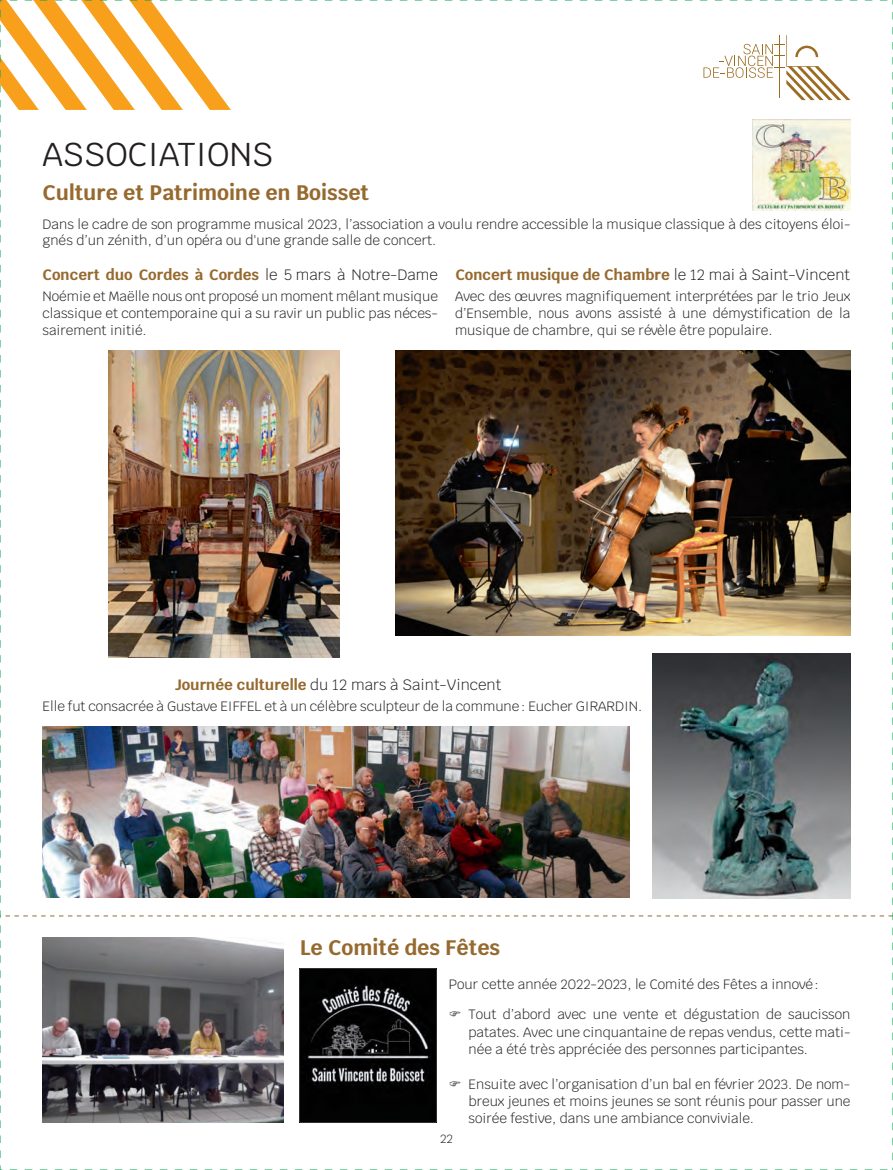
<style>
.page{position:relative;width:893px;height:1170px;background:#fff}
.page>*{position:absolute;margin:0;border:0;box-sizing:border-box;transform-origin:0 0}
.t1{font:33px "Krub";color:#231f20}
.t2{font:700 21px "Krub";color:#966a2f}
.t3{font:700 15px "Krub";color:#966a2f}
.t4{font:300 15px "Krub";color:#231f20}
.t5{font:300 13.5px/16.8px "Krub";color:#231f20;text-align:justify}
.t6{font:300 12px "Krub";color:#231f20}
.s1{font-weight:300;color:#231f20}
.s2{font-weight:700;color:#966a2f}
</style>
<div class="page">
<img style="left:0;top:0;width:893px;height:1170px">
<h1 class="t1" style="left:43px;top:126px;width:232px">ASSOCIATIONS</h1>
<h2 class="t2" style="left:43px;top:181px;width:328px">Culture et Patrimoine en Boisset</h2>
<p class="t5" style="left:43px;top:216px;width:809px">Dans le cadre de son programme musical 2023, l’association a voulu rendre accessible la musique classique à des citoyens éloi&shy;gnés d’un zénith, d’un opéra ou d'une grande salle de concert.</p>
<p class="t3" style="left:43px;top:266px;width:397px">Concert duo Cordes à Cordes <span class="s1">le 5 mars à Notre-Dame</span></p>
<p class="t5" style="left:43px;top:288px;width:397px">Noémie et Maëlle nous ont proposé un moment mêlant musique classique et contemporaine qui a su ravir un public pas néces&shy;sairement initié.</p>
<p class="t3" style="left:455px;top:266px;width:396px">Concert musique de Chambre <span class="s1">le 12 mai à Saint-Vincent</span></p>
<p class="t5" style="left:455px;top:288px;width:397px">Avec des œuvres magnifiquement interprétées par le trio Jeux d’Ensemble, nous avons assisté à une démystification de la musique de chambre, qui se révèle être populaire.</p>
<p class="t4" style="left:175px;top:672px;width:328px"><span class="s2">Journée culturelle</span> du 12 mars à Saint-Vincent</p>
<p class="t5" style="left:43px;top:697px;width:601px">Elle fut consacrée à Gustave EIFFEL et à un célèbre sculpteur de la commune: Eucher GIRARDIN.</p>
<h2 class="t2" style="left:300px;top:935px;width:202px">Le Comité des Fêtes</h2>
<p class="t5" style="left:449px;top:976px;width:372px">Pour cette année 2022-2023, le Comité des Fêtes a innové:</p>
<p class="t5" style="left:469px;top:1005px;width:383px;line-height:17.4px">Tout d’abord avec une vente et dégustation de saucisson patates. Avec une cinquantaine de repas vendus, cette mati&shy;née a été très appréciée des personnes participantes.</p>
<p class="t5" style="left:469px;top:1074px;width:383px;line-height:17.4px">Ensuite avec l’organisation d’un bal en février 2023. De nom&shy;breux jeunes et moins jeunes se sont réunis pour passer une soirée festive, dans une ambiance conviviale.</p>
<p class="t6" style="left:440px;top:1128px;width:14px">22</p>
</div>
